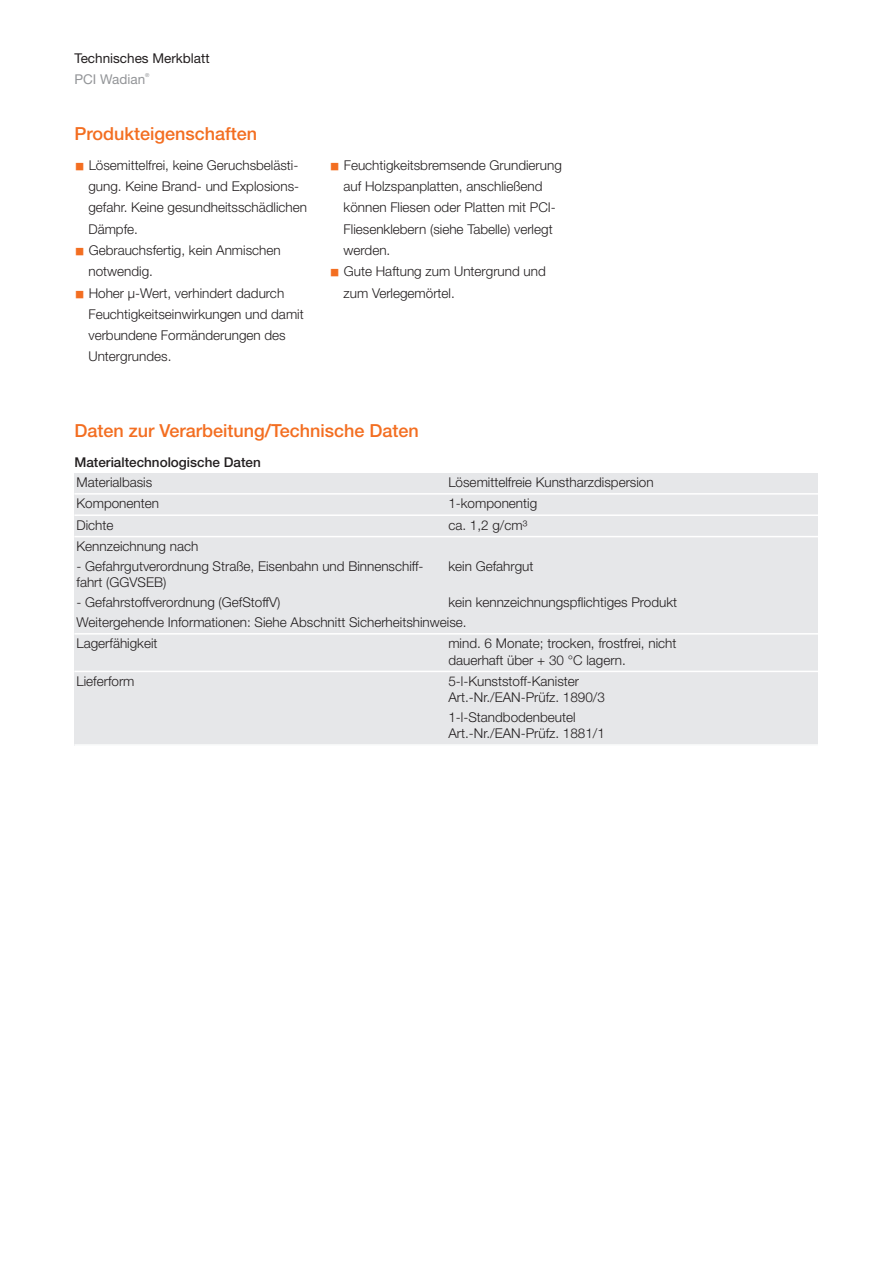
<style>
.page{position:relative;width:893px;height:1263px;background:#fff}
.page>*{position:absolute;margin:0;border:0;box-sizing:border-box;transform-origin:0 0}
.t1{font:500 18px "Helvetica Neue LT Pro";color:#f36e21}
.t2{font:300 13.5px/21.3px "Helvetica Neue LT Pro";color:#231f20}
.t3{font:500 13.5px "Helvetica Neue LT Pro";color:#231f20}
.t4{font:13.5px "Helvetica Neue LT Pro";color:#231f20}
.t5{font:13.5px "Helvetica Neue LT Pro";color:#939598}
.t6{font:5.4px "Helvetica Neue LT Pro";color:#939598}
.s1{font-family:"Li Gothic Med";font-weight:400;font-size:10.5px;color:#f36e21}
</style>
<div class="page">
<div style="left:74px;top:473px;width:372px;height:21px;background:#e6e7e9"></div>
<div style="left:446px;top:473px;width:372px;height:21px;background:#e6e7e9"></div>
<div style="left:74px;top:494px;width:372px;height:21px;background:#e6e7e9"></div>
<div style="left:446px;top:494px;width:372px;height:21px;background:#e6e7e9"></div>
<div style="left:74px;top:515px;width:372px;height:22px;background:#e6e7e9"></div>
<div style="left:446px;top:515px;width:372px;height:22px;background:#e6e7e9"></div>
<div style="left:74px;top:537px;width:372px;height:20px;background:#e6e7e9"></div>
<div style="left:446px;top:537px;width:372px;height:20px;background:#e6e7e9"></div>
<div style="left:74px;top:557px;width:372px;height:36px;background:#e6e7e9"></div>
<div style="left:446px;top:557px;width:372px;height:36px;background:#e6e7e9"></div>
<div style="left:74px;top:593px;width:372px;height:20px;background:#e6e7e9"></div>
<div style="left:446px;top:593px;width:372px;height:20px;background:#e6e7e9"></div>
<div style="left:74px;top:613px;width:744px;height:21px;background:#e6e7e9"></div>
<div style="left:74px;top:634px;width:372px;height:37px;background:#e6e7e9"></div>
<div style="left:446px;top:634px;width:372px;height:37px;background:#e6e7e9"></div>
<div style="left:74px;top:671px;width:372px;height:37px;background:#e6e7e9"></div>
<div style="left:446px;top:671px;width:372px;height:37px;background:#e6e7e9"></div>
<div style="left:74px;top:708px;width:372px;height:38px;background:#e6e7e9"></div>
<div style="left:446px;top:708px;width:372px;height:38px;background:#e6e7e9"></div>
<hr style="left:74px;top:493px;width:744px;height:2px;background:#fff">
<hr style="left:74px;top:514px;width:744px;height:2px;background:#fff">
<hr style="left:74px;top:536px;width:744px;height:1px;background:#fff">
<hr style="left:74px;top:633px;width:744px;height:2px;background:#fff">
<hr style="left:74px;top:671px;width:744px;height:1px;background:#fff">
<hr style="left:74px;top:744px;width:744px;height:2px;background:#fff">
<p class="t4" style="left:74px;top:53px;width:137px">Technisches Merkblatt</p>
<p class="t5" style="left:74px;top:74px;width:72px">PCI Wadian</p>
<p class="t6" style="left:145px;top:73px;width:6px">®</p>
<h1 class="t1" style="left:74px;top:128px;width:184px">Produkteigenschaften</h1>
<p class="t2" style="left:88px;top:156px;width:220px;text-indent:-14px"><span class="s1">■</span> Lösemittelfrei, keine Geruchsbelästi&shy;gung. Keine Brand- und Explosions&shy;gefahr. Keine gesundheitsschädlichen<br>Dämpfe.</p>
<p class="t2" style="left:88px;top:241px;width:194px;text-indent:-14px"><span class="s1">■</span> Gebrauchsfertig, kein Anmischen notwendig.</p>
<p class="t2" style="left:88px;top:283px;width:217px;text-indent:-14px"><span class="s1">■</span> Hoher µ-Wert, verhindert dadurch<br>Feuchtigkeitseinwirkungen und damit verbundene Formänderungen des<br>Untergrundes.</p>
<p class="t2" style="left:344px;top:156px;width:220px;text-indent:-14px"><span class="s1">■</span> Feuchtigkeitsbremsende Grundierung auf Holzspanplatten, anschließend können Fliesen oder Platten mit PCI-<br>Fliesenklebern (siehe Tabelle) verlegt werden.</p>
<p class="t2" style="left:344px;top:262px;width:204px;text-indent:-14px"><span class="s1">■</span> Gute Haftung zum Untergrund und zum Verlegemörtel.</p>
<h1 class="t1" style="left:74px;top:424px;width:346px">Daten zur Verarbeitung/Technische Daten</h1>
<p class="t3" style="left:74px;top:457px;width:188px">Materialtechnologische Daten</p>
<p class="t2" style="left:77px;top:473px;width:77px">Materialbasis</p>
<p class="t2" style="left:448px;top:473px;width:207px">Lösemittelfreie Kunstharzdispersion</p>
<p class="t2" style="left:77px;top:494px;width:84px">Komponenten</p>
<p class="t2" style="left:448px;top:494px;width:90px">1-komponentig</p>
<p class="t2" style="left:77px;top:516px;width:39px">Dichte</p>
<p class="t2" style="left:448px;top:516px;width:80px">ca. 1,2 g/cm³</p>
<p class="t2" style="left:77px;top:537px;width:123px">Kennzeichnung nach</p>
<p class="t2" style="left:77px;top:559px;width:349px;line-height:16.2px">- Gefahrgutverordnung Straße, Eisenbahn und Binnenschiff&shy;fahrt (GGVSEB)</p>
<p class="t2" style="left:448px;top:557px;width:87px">kein Gefahrgut</p>
<p class="t2" style="left:77px;top:593px;width:205px">- Gefahrstoffverordnung (GefStoffV)</p>
<p class="t2" style="left:77px;top:594px;width:602px;line-height:20px;text-indent:372px">kein kennzeichnungspflichtiges Produkt<br>Weitergehende Informationen: Siehe Abschnitt Sicherheitshinweise.</p>
<p class="t2" style="left:77px;top:634px;width:83px">Lagerfähigkeit</p>
<p class="t2" style="left:448px;top:637px;width:230px;line-height:16.2px">mind. 6 Monate; trocken, frostfrei, nicht dauerhaft über + 30 °C lagern.</p>
<p class="t2" style="left:77px;top:672px;width:60px">Lieferform</p>
<p class="t2" style="left:448px;top:674px;width:158px;line-height:16.2px">5-l-Kunststoff-Kanister<br>Art.-Nr./EAN-Prüfz. 1890/3</p>
<p class="t2" style="left:448px;top:710px;width:158px;line-height:16.2px">1-l-Standbodenbeutel<br>Art.-Nr./EAN-Prüfz. 1881/1</p>
</div>
